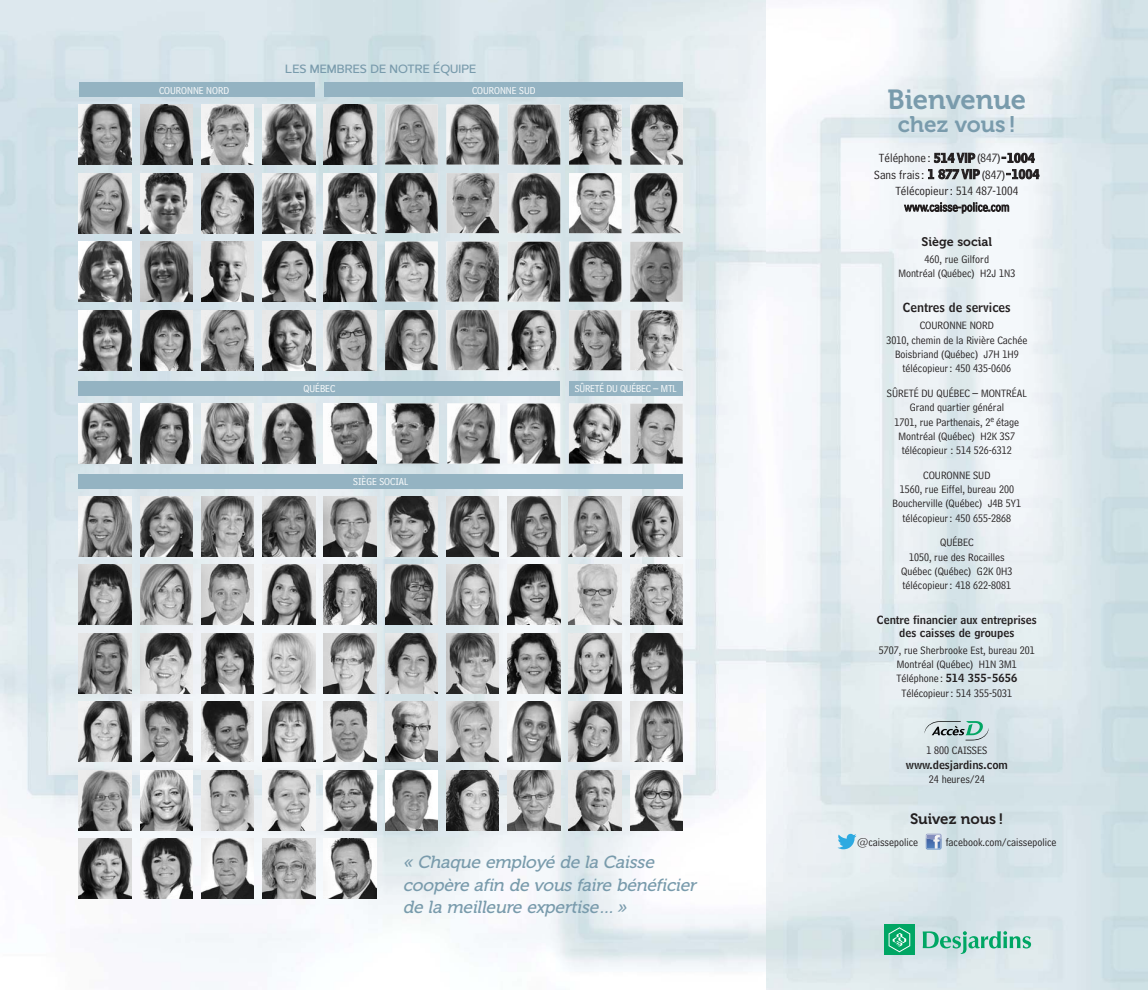
<style>
.page{position:relative;width:1148px;height:990px;background:#fff}
.page>*{position:absolute;margin:0;border:0;box-sizing:border-box;transform-origin:0 0}
.t1{font:27.5px "Museo 700";color:#799bac}
.t2{font:22.5px "Museo 700";color:#799bac}
.t3{font:italic 17.5px/22.5px "Museo 500";color:#799bac}
.t4{font:15px "Museo 700";color:#231f20}
.t5{font:12.5px/16.2px "Bell Centennial Address";color:#231f20;text-align:center}
.t6{font:500 12.5px "Ezzo";color:#799bac}
.t7{font:12.5px "Bell Centennial Name And Number";color:#231f20}
.t8{font:12.5px "Museo 700";color:#231f20}
.t9{font:11.25px/14.4px "Bell Centennial Address";color:#231f20;text-align:center}
.t10{font:11.25px/12.5px "Bell Centennial Name And Number";color:#231f20;text-align:center}
.t11{font:10.62px "Bell Centennial Address";color:#fff}
.s1{font-family:"Bell Centennial Name And Number"}
.s2{font-family:"Bell Centennial Address"}
</style>
<div class="page">
<img style="left:0;top:0;width:1148px;height:990px">
<div style="left:884px;top:925px;width:30px;height:30px;background:#00a664"></div>
<svg style="left:888px;top:927px;width:22px;height:25px"></svg>
<svg style="left:922px;top:931px;width:109px;height:23px;background:#96d1c0"></svg>
<svg style="left:924px;top:721px;width:64px;height:19px"></svg>
<svg style="left:837px;top:834px;width:19px;height:15px"></svg>
<svg style="left:925px;top:834px;width:16px;height:16px"></svg>
<img style="left:507px;top:496px;width:53px;height:60px">
<img style="left:569px;top:496px;width:52px;height:60px">
<img style="left:630px;top:496px;width:52px;height:60px">
<img style="left:79px;top:565px;width:52px;height:60px">
<img style="left:140px;top:565px;width:52px;height:60px">
<img style="left:201px;top:565px;width:53px;height:60px">
<img style="left:262px;top:565px;width:53px;height:60px">
<img style="left:324px;top:565px;width:52px;height:60px">
<img style="left:385px;top:565px;width:52px;height:60px">
<img style="left:446px;top:565px;width:53px;height:60px">
<img style="left:507px;top:565px;width:53px;height:60px">
<img style="left:569px;top:565px;width:52px;height:60px">
<img style="left:630px;top:565px;width:52px;height:60px">
<img style="left:79px;top:633px;width:52px;height:60px">
<img style="left:140px;top:633px;width:52px;height:60px">
<img style="left:201px;top:633px;width:53px;height:60px">
<img style="left:262px;top:633px;width:53px;height:60px">
<img style="left:324px;top:633px;width:52px;height:60px">
<img style="left:385px;top:633px;width:52px;height:60px">
<img style="left:446px;top:633px;width:53px;height:60px">
<img style="left:507px;top:633px;width:53px;height:60px">
<img style="left:569px;top:633px;width:52px;height:60px">
<img style="left:630px;top:633px;width:52px;height:60px">
<img style="left:79px;top:702px;width:52px;height:60px">
<img style="left:140px;top:702px;width:52px;height:60px">
<img style="left:201px;top:702px;width:53px;height:60px">
<img style="left:262px;top:702px;width:53px;height:60px">
<img style="left:324px;top:702px;width:52px;height:60px">
<img style="left:385px;top:702px;width:52px;height:60px">
<img style="left:446px;top:702px;width:53px;height:60px">
<img style="left:507px;top:702px;width:53px;height:60px">
<img style="left:569px;top:702px;width:52px;height:60px">
<img style="left:630px;top:702px;width:52px;height:60px">
<img style="left:79px;top:770px;width:52px;height:60px">
<img style="left:140px;top:770px;width:52px;height:60px">
<img style="left:201px;top:770px;width:53px;height:60px">
<img style="left:262px;top:770px;width:53px;height:60px">
<img style="left:324px;top:770px;width:52px;height:60px">
<img style="left:385px;top:770px;width:52px;height:60px">
<img style="left:446px;top:770px;width:53px;height:60px">
<img style="left:507px;top:770px;width:53px;height:60px">
<img style="left:569px;top:770px;width:52px;height:60px">
<img style="left:630px;top:770px;width:52px;height:60px">
<img style="left:79px;top:839px;width:52px;height:60px">
<img style="left:140px;top:839px;width:52px;height:60px">
<img style="left:201px;top:839px;width:53px;height:60px">
<img style="left:262px;top:839px;width:53px;height:60px">
<img style="left:324px;top:839px;width:52px;height:60px">
<img style="left:385px;top:496px;width:52px;height:60px">
<img style="left:446px;top:496px;width:53px;height:60px">
<img style="left:79px;top:105px;width:52px;height:60px">
<img style="left:140px;top:105px;width:52px;height:60px">
<img style="left:201px;top:105px;width:53px;height:60px">
<img style="left:262px;top:105px;width:53px;height:60px">
<img style="left:79px;top:173px;width:52px;height:60px">
<img style="left:140px;top:173px;width:52px;height:60px">
<img style="left:201px;top:173px;width:53px;height:60px">
<img style="left:262px;top:173px;width:53px;height:60px">
<img style="left:79px;top:242px;width:52px;height:60px">
<img style="left:140px;top:242px;width:52px;height:60px">
<img style="left:201px;top:242px;width:53px;height:60px">
<img style="left:262px;top:242px;width:53px;height:60px">
<img style="left:79px;top:404px;width:52px;height:60px">
<img style="left:140px;top:404px;width:52px;height:60px">
<img style="left:201px;top:404px;width:53px;height:60px">
<img style="left:262px;top:404px;width:53px;height:60px">
<img style="left:324px;top:404px;width:52px;height:60px">
<img style="left:79px;top:310px;width:52px;height:60px">
<img style="left:140px;top:310px;width:52px;height:60px">
<img style="left:201px;top:310px;width:53px;height:60px">
<img style="left:262px;top:310px;width:53px;height:60px">
<img style="left:386px;top:403px;width:52px;height:61px">
<img style="left:447px;top:404px;width:53px;height:60px">
<img style="left:507px;top:404px;width:53px;height:60px">
<img style="left:569px;top:404px;width:52px;height:60px">
<img style="left:630px;top:404px;width:52px;height:60px">
<img style="left:324px;top:105px;width:52px;height:60px">
<img style="left:385px;top:105px;width:53px;height:60px">
<img style="left:446px;top:105px;width:53px;height:60px">
<img style="left:508px;top:105px;width:52px;height:60px">
<img style="left:569px;top:105px;width:52px;height:60px">
<img style="left:630px;top:105px;width:53px;height:60px">
<img style="left:324px;top:173px;width:52px;height:60px">
<img style="left:385px;top:173px;width:53px;height:60px">
<img style="left:446px;top:173px;width:53px;height:60px">
<img style="left:508px;top:173px;width:52px;height:60px">
<img style="left:569px;top:173px;width:52px;height:60px">
<img style="left:630px;top:173px;width:53px;height:60px">
<img style="left:324px;top:242px;width:52px;height:60px">
<img style="left:385px;top:242px;width:53px;height:60px">
<img style="left:446px;top:242px;width:53px;height:60px">
<img style="left:507px;top:242px;width:53px;height:60px">
<img style="left:569px;top:242px;width:52px;height:60px">
<img style="left:630px;top:242px;width:52px;height:60px">
<img style="left:385px;top:310px;width:52px;height:60px">
<img style="left:446px;top:310px;width:53px;height:60px">
<img style="left:507px;top:310px;width:53px;height:60px">
<img style="left:569px;top:310px;width:52px;height:60px">
<img style="left:630px;top:310px;width:52px;height:60px">
<img style="left:324px;top:310px;width:52px;height:60px">
<div style="left:569px;top:381px;width:113px;height:15px;background:#94b3c2"></div>
<div style="left:79px;top:381px;width:481px;height:15px;background:#94b3c2"></div>
<div style="left:79px;top:82px;width:236px;height:16px;background:#94b3c2"></div>
<div style="left:324px;top:82px;width:359px;height:16px;background:#94b3c2"></div>
<img style="left:79px;top:496px;width:52px;height:60px">
<img style="left:140px;top:496px;width:52px;height:60px">
<img style="left:201px;top:496px;width:53px;height:60px">
<img style="left:262px;top:496px;width:53px;height:60px">
<img style="left:324px;top:496px;width:52px;height:60px">
<div style="left:79px;top:474px;width:604px;height:15px;background:#94b3c2"></div>
<p class="t6" style="left:285px;top:61px;width:192px">LES MEMBRES DE NOTRE ÉQUIPE</p>
<p class="t11" style="left:159px;top:86px;width:71px">COURONNE NORD</p>
<p class="t11" style="left:472px;top:86px;width:65px">COURONNE SUD</p>
<p class="t11" style="left:304px;top:385px;width:33px">QUÉBEC</p>
<p class="t11" style="left:575px;top:385px;width:103px">SÛRETÉ DU QUÉBEC – MTL</p>
<p class="t11" style="left:353px;top:478px;width:57px">SIÈGE SOCIAL</p>
<h3 class="t3" style="left:403px;top:853px;width:298px">« Chaque employé de la Caisse coopère afin de vous faire bénéficier de la meilleure expertise…»</h3>
<h1 class="t1" style="left:887px;top:90px;width:140px">Bienvenue</h1>
<h2 class="t2" style="left:897px;top:116px;width:120px">chez vous!</h2>
<p class="t5" style="left:874px;top:151px;width:166px">Téléphone : <span class="s1">514 VIP</span>(847)<span class="s1">-1004<br></span>Sans frais: <span class="s1">1 877 VIP</span>(847)<span class="s1">-1004<br></span>Télécopieur: 514 487-1004 www.caisse-police.com</p>
<p class="t8" style="left:921px;top:237px;width:72px">Siège social</p>
<p class="t9" style="left:898px;top:253px;width:118px">460, rue Gilford<br>Montréal (Québec) H2J 1N3</p>
<p class="t7" style="left:903px;top:303px;width:109px">Centres de services</p>
<p class="t9" style="left:886px;top:319px;width:142px">COURONNE NORD<br>3010, chemin de la Rivière Cachée<br>Boisbriand (Québec) J7H 1H9 télécopieur: 450 435-0606</p>
<p class="t9" style="left:887px;top:387px;width:141px">SÛRETÉ DU QUÉBEC – MONTRÉAL<br>Grand quartier général<br>1701, rue Parthenais, 2<sup>e</sup> étage<br>Montréal (Québec) H2K 3S7 télécopieur : 514 526-6312</p>
<p class="t9" style="left:892px;top:469px;width:130px">COURONNE SUD<br>1560, rue Eiffel, bureau 200<br>Boucherville (Québec) J4B 5Y1 télécopieur : 450 655-2868</p>
<p class="t9" style="left:901px;top:536px;width:113px">QUÉBEC<br>1050, rue des Rocailles<br>Québec (Québec) G2K 0H3 télécopieur : 418 622-8081</p>
<p class="t10" style="left:876px;top:615px;width:161px">Centre financier aux entreprises des caisses de groupes</p>
<p class="t9" style="left:879px;top:644px;width:157px">5707, rue Sherbrooke Est, bureau 201<br>Montréal (Québec) H1N 3M1</p>
<p class="t10" style="left:896px;top:673px;width:122px"><span class="s2">Téléphone :</span> 514 355-5656</p>
<p class="t9" style="left:901px;top:687px;width:112px">Télécopieur : 514 355-5031</p>
<p class="t9" style="left:926px;top:744px;width:62px">1 800 CAISSES</p>
<p class="t10" style="left:905px;top:759px;width:104px">www.desjardins.com</p>
<p class="t9" style="left:929px;top:773px;width:57px">24 heures/24</p>
<h3 class="t4" style="left:910px;top:814px;width:95px">Suivez nous !</h3>
<p class="t9" style="left:857px;top:835px;width:63px">@caissepolice</p>
<p class="t9" style="left:945px;top:835px;width:112px">facebook.com/caissepolice</p>
</div>
